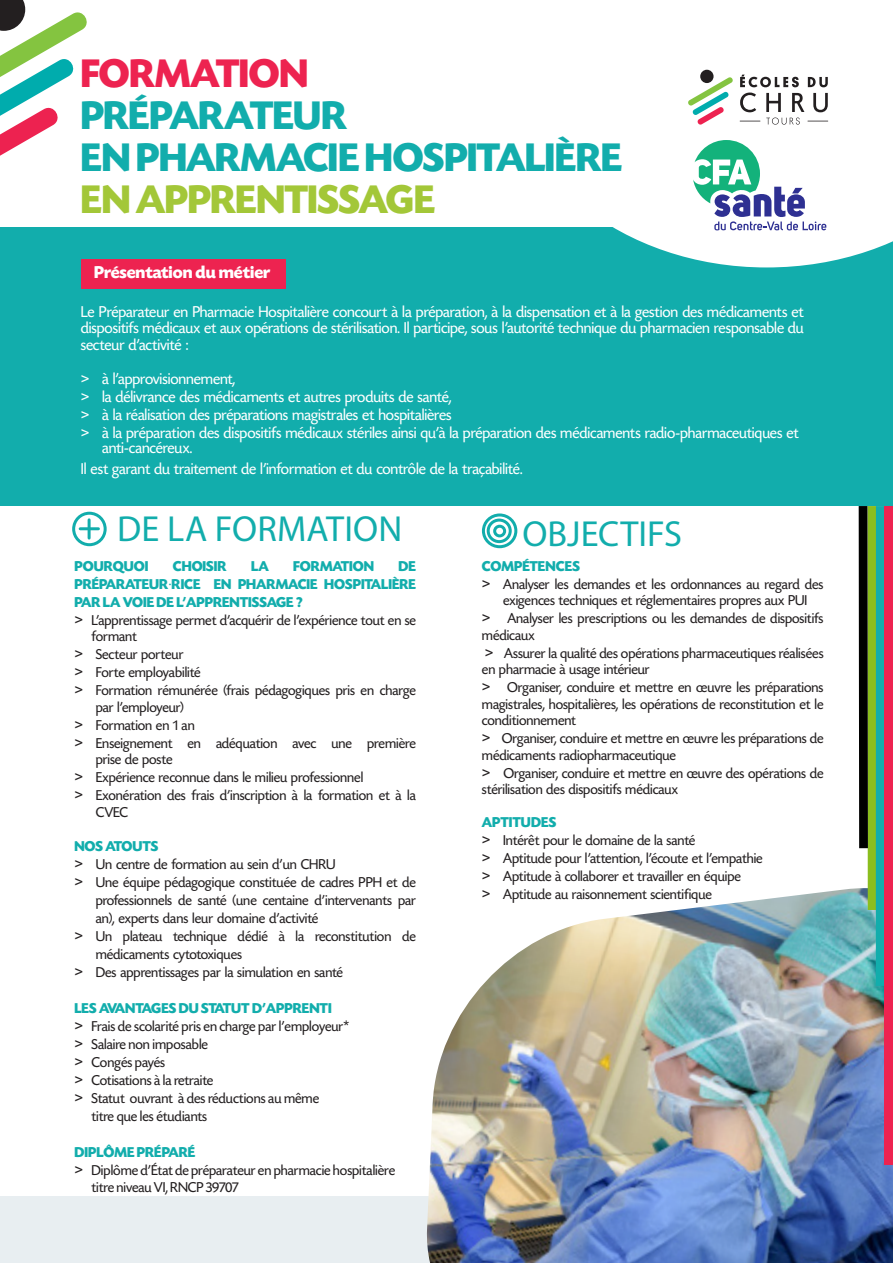
<style>
.page{position:relative;width:893px;height:1263px;background:#fff}
.page>*{position:absolute;margin:0;border:0;box-sizing:border-box;transform-origin:0 0}
.t1{font:700 42px/42px "Today SHOP";letter-spacing:-.005em;color:#12adac}
.t2{font:700 42px "Today SHOP";letter-spacing:-.01em;color:#a3c738}
.t3{font:36.3px "Myriad Pro";letter-spacing:.005em;color:#12adac}
.t4{font:700 18px "Today SHOP";color:#fff}
.t5{font:16.5px/16.5px "Today SHOP";letter-spacing:-.005em;color:#fff;text-align:justify}
.t6{font:15px/16.5px "Today SHOP";color:#231f20}
.t7{font:700 15px/18px "Today SHOP";color:#12adac;text-align:justify}
.s1{color:#ed2350}
.s2{font-family:"Arial";font-size:15px}
.s3{font-family:"Arial"}
</style>
<div class="page">
<div style="left:0;top:1197px;width:893px;height:66px;background:#e8eef1"></div>
<div style="left:0;top:228px;width:893px;height:278px;background:#12adac"></div>
<svg style="left:506px;top:69px;width:387px;height:198px"></svg>
<img style="left:426px;top:888px;width:467px;height:375px">
<svg style="left:693px;top:140px;width:133px;height:90px"></svg>
<hr style="left:88px;top:520px;width:3px;height:18px;background:#12adac">
<hr style="left:80px;top:527px;width:18px;height:3px;background:#12adac">
<div style="left:72px;top:512px;width:35px;height:34px;border:3px solid #12adac;border-radius:50%"></div>
<svg style="left:0;top:0;width:87px;height:156px"></svg>
<div style="left:867px;top:506px;width:9px;height:404px;background:#8bbe1e"></div>
<svg style="left:858px;top:506px;width:14px;height:351px"></svg>
<div style="left:876px;top:506px;width:9px;height:480px;background:#12adac"></div>
<div style="left:885px;top:506px;width:8px;height:659px;background:#ed2350"></div>
<div style="left:482px;top:513px;width:35px;height:35px;border:3px solid #12adac;border-radius:50%"></div>
<div style="left:487px;top:519px;width:25px;height:24px;border:3px solid #12adac;border-radius:50%"></div>
<div style="left:493px;top:525px;width:13px;height:12px;border:3px solid #12adac;border-radius:50%"></div>
<svg style="left:766px;top:118px;width:34px;height:7px"></svg>
<svg style="left:740px;top:75px;width:59px;height:12px"></svg>
<svg style="left:808px;top:77px;width:20px;height:10px"></svg>
<svg style="left:740px;top:93px;width:16px;height:19px"></svg>
<svg style="left:766px;top:93px;width:15px;height:19px"></svg>
<svg style="left:792px;top:93px;width:12px;height:19px"></svg>
<svg style="left:813px;top:93px;width:15px;height:19px"></svg>
<svg style="left:688px;top:76px;width:46px;height:49px"></svg>
<div style="left:700px;top:70px;width:13px;height:13px;background:#231f20;border-radius:50%"></div>
<svg style="left:740px;top:121px;width:20px;height:1px"></svg>
<svg style="left:807px;top:121px;width:21px;height:1px"></svg>
<div style="left:81px;top:259px;width:205px;height:30px;background:#ed2350"></div>
<p class="t1" style="left:81px;top:54px;width:268px"><span class="s1">FORMATION<br></span>PRÉPARATEUR</p>
<p class="t1" style="left:81px;top:138px;width:543px">EN PHARMACIE HOSPITALIÈRE</p>
<p class="t2" style="left:81px;top:178px;width:355px">EN APPRENTISSAGE</p>
<p class="t4" style="left:94px;top:263px;width:178px">Présentation du métier</p>
<p class="t5" style="left:81px;top:304px;width:724px">Le Préparateur en Pharmacie Hospitalière concourt à la préparation, à la dispensation et à la gestion des médicaments et dispositifs médicaux et aux opérations de stérilisation. Il participe, sous l’autorité technique du pharmacien responsable du secteur d’activité :</p>
<p class="t5" style="left:81px;top:371px;width:156px"><span class="s2">&gt;</span> à l’approvisionnement,</p>
<p class="t5" style="left:81px;top:389px;width:372px"><span class="s2">&gt;</span> la délivrance des médicaments et autres produits de santé,</p>
<p class="t5" style="left:81px;top:407px;width:372px"><span class="s2">&gt;</span> à la réalisation des préparations magistrales et hospitalières</p>
<p class="t5" style="left:102px;top:426px;width:698px;line-height:15px;text-indent:-21px"><span class="s2">&gt;</span> à la préparation des dispositifs médicaux stériles ainsi qu’à la préparation des médicaments radio-pharmaceutiques et anti-cancéreux.</p>
<p class="t5" style="left:81px;top:461px;width:443px">Il est garant du traitement de l’information et du contrôle de la traçabilité.</p>
<p class="t3" style="left:117px;top:506px;width:287px">DE LA FORMATION</p>
<p class="t3" style="left:522px;top:512px;width:161px">OBJECTIFS</p>
<p class="t7" style="left:74px;top:557px;width:75px">POURQUOI</p>
<p class="t7" style="left:173px;top:557px;width:55px">CHOISIR</p>
<p class="t7" style="left:251px;top:557px;width:19px">LA</p>
<p class="t7" style="left:293px;top:557px;width:82px">FORMATION</p>
<p class="t7" style="left:74px;top:557px;width:343px;text-indent:324px">DE PRÉPARATEUR•RICE EN PHARMACIE HOSPITALIÈRE PAR LA VOIE DE L’APPRENTISSAGE ?</p>
<p class="t6" style="left:92px;top:612px;width:326px;text-indent:-17px"><span class="s3">&gt;</span> L’apprentissage permet d’acquérir de l’expérience tout en se formant</p>
<p class="t6" style="left:74px;top:646px;width:111px"><span class="s3">&gt;</span> Secteur porteur</p>
<p class="t6" style="left:74px;top:664px;width:128px"><span class="s3">&gt;</span> Forte employabilité</p>
<p class="t6" style="left:96px;top:682px;width:322px;text-indent:-21px"><span class="s3">&gt;</span> Formation rémunérée (frais pédagogiques pris en charge par l’employeur)</p>
<p class="t6" style="left:74px;top:717px;width:122px"><span class="s3">&gt;</span> Formation en 1 an</p>
<p class="t6" style="left:96px;top:735px;width:322px;text-indent:-21px"><span class="s3">&gt;</span> Enseignement en adéquation avec une première prise de poste</p>
<p class="t6" style="left:74px;top:769px;width:290px"><span class="s3">&gt;</span> Expérience reconnue dans le milieu professionnel</p>
<p class="t6" style="left:96px;top:787px;width:322px;text-indent:-21px"><span class="s3">&gt;</span> Exonération des frais d’inscription à la formation et à la<br>CVEC</p>
<p class="t7" style="left:74px;top:838px;width:85px">NOS ATOUTS</p>
<p class="t6" style="left:74px;top:856px;width:263px"><span class="s3">&gt;</span> Un centre de formation au sein d’un CHRU</p>
<p class="t6" style="left:96px;top:874px;width:322px;line-height:18px;text-align:justify;text-indent:-21px"><span class="s3">&gt;</span> Une équipe pédagogique constituée de cadres PPH et de professionnels de santé (une centaine d’intervenants par an), experts dans leur domaine d’activité</p>
<p class="t6" style="left:96px;top:928px;width:322px;line-height:18px;text-indent:-21px"><span class="s3">&gt;</span> Un plateau technique dédié à la reconstitution de médicaments cytotoxiques</p>
<p class="t6" style="left:74px;top:964px;width:270px"><span class="s3">&gt;</span> Des apprentissages par la simulation en santé</p>
<p class="t7" style="left:74px;top:1000px;width:259px">LES AVANTAGES DU STATUT D’APPRENTI</p>
<p class="t6" style="left:74px;top:1018px;width:276px"><span class="s3">&gt;</span> Frais de scolarité pris en charge par l’employeur*</p>
<p class="t6" style="left:74px;top:1036px;width:135px"><span class="s3">&gt;</span> Salaire non imposable</p>
<p class="t6" style="left:74px;top:1054px;width:92px"><span class="s3">&gt;</span> Congés payés</p>
<p class="t6" style="left:74px;top:1072px;width:140px"><span class="s3">&gt;</span> Cotisations à la retraite</p>
<p class="t6" style="left:92px;top:1090px;width:229px;line-height:18px;text-indent:-17px"><span class="s3">&gt;</span> Statut ouvrant à des réductions au même titre que les étudiants</p>
<p class="t7" style="left:74px;top:1144px;width:122px">DIPLÔME PRÉPARÉ</p>
<p class="t6" style="left:92px;top:1162px;width:305px;text-indent:-17px"><span class="s3">&gt;</span> Diplôme d’État de préparateur en pharmacie hospitalière titre niveau VI, RNCP 39707</p>
<p class="t7" style="left:482px;top:557px;width:99px">COMPÉTENCES</p>
<p class="t6" style="left:482px;top:576px;width:343px;text-align:center"><span class="s3">&gt;</span> Analyser les demandes et les ordonnances au regard des exigences techniques et réglementaires propres aux PUI</p>
<p class="t6" style="left:482px;top:610px;width:343px"><span class="s3">&gt;</span> Analyser les prescriptions ou les demandes de dispositifs médicaux</p>
<p class="t6" style="left:482px;top:645px;width:343px"><span class="s3">&gt;</span> Assurer la qualité des opérations pharmaceutiques réalisées en pharmacie à usage intérieur</p>
<p class="t6" style="left:482px;top:679px;width:343px;text-align:justify"><span class="s3">&gt;</span> Organiser, conduire et mettre en œuvre les préparations magistrales, hospitalières, les opérations de reconstitution et le conditionnement</p>
<p class="t6" style="left:482px;top:730px;width:343px"><span class="s3">&gt;</span> Organiser, conduire et mettre en œuvre les préparations de médicaments radiopharmaceutique</p>
<p class="t6" style="left:482px;top:765px;width:343px"><span class="s3">&gt;</span> Organiser, conduire et mettre en œuvre des opérations de stérilisation des dispositifs médicaux</p>
<p class="t7" style="left:482px;top:814px;width:76px">APTITUDES</p>
<p class="t6" style="left:482px;top:832px;width:215px"><span class="s3">&gt;</span> Intérêt pour le domaine de la santé</p>
<p class="t6" style="left:482px;top:850px;width:282px"><span class="s3">&gt;</span> Aptitude pour l’attention, l’écoute et l’empathie</p>
<p class="t6" style="left:482px;top:868px;width:260px"><span class="s3">&gt;</span> Aptitude à collaborer et travailler en équipe</p>
<p class="t6" style="left:482px;top:886px;width:231px"><span class="s3">&gt;</span> Aptitude au raisonnement scientifique</p>
</div>
